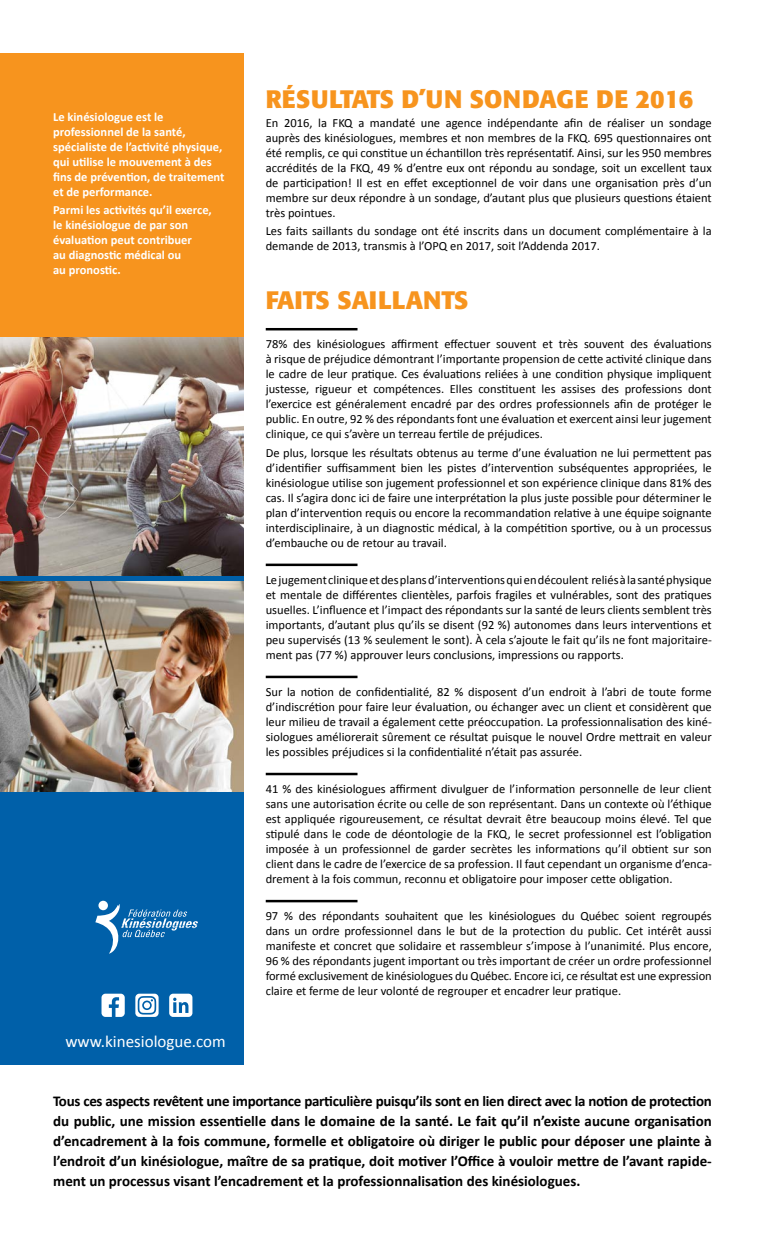
<style>
.page{position:relative;width:765px;height:1260px;background:#fff}
.page>*{position:absolute;margin:0;border:0;box-sizing:border-box;transform-origin:0 0}
.t1{font:700 25px "Formata";color:#f7941e}
.t2{font:17px "Calibri";color:#fff}
.t3{font:700 15px/20px "Calibri";color:#000;text-align:justify}
.t4{font:12.5px/15px "Calibri";color:#000;text-align:justify}
.t5{font:700 12.5px/15px "Calibri";color:#fff}
</style>
<div class="page">
<div style="left:0;top:337px;width:243px;height:728px;background:#0060a9"></div>
<hr style="left:266px;top:328px;width:92px;height:2px;background:#000">
<hr style="left:266px;top:564px;width:92px;height:2px;background:#000">
<hr style="left:266px;top:676px;width:92px;height:2px;background:#000">
<hr style="left:266px;top:773px;width:92px;height:2px;background:#000">
<hr style="left:266px;top:900px;width:92px;height:2px;background:#000">
<img style="left:0;top:337px;width:243px;height:238px">
<img style="left:0;top:581px;width:243px;height:211px">
<div style="left:0;top:53px;width:243px;height:284px;background:#f7941e"></div>
<div style="left:98px;top:901px;width:10px;height:9px;background:#fff;border-radius:50%"></div>
<svg style="left:95px;top:904px;width:103px;height:50px"></svg>
<svg style="left:102px;top:994px;width:23px;height:23px"></svg>
<svg style="left:135px;top:994px;width:24px;height:23px"></svg>
<svg style="left:169px;top:994px;width:23px;height:23px"></svg>
<p class="t5" style="left:53px;top:109px;width:173px">Le kinésiologue est le professionnel de la santé, spécialiste de l’activité physique, qui utilise le mouvement à des fins de prévention, de traitement et de performance.</p>
<p class="t5" style="left:53px;top:202px;width:160px">Parmi les activités qu’il exerce, le kinésiologue de par son évaluation peut contribuer<br>au diagnostic médical ou<br>au pronostic.</p>
<h2 class="t2" style="left:65px;top:1031px;width:162px">www.kinesiologue.com</h2>
<h1 class="t1" style="left:266px;top:84px;width:429px">RÉSULTATS D’UN SONDAGE DE 2016</h1>
<p class="t4" style="left:266px;top:115px;width:448px">En 2016, la FKQ a mandaté une agence indépendante afin de réaliser un sondage auprès des kinésiologues, membres et non membres de la FKQ. 695 questionnaires ont été remplis, ce qui constitue un échantillon très représentatif. Ainsi, sur les 950 membres accrédités de la FKQ, 49 % d’entre eux ont répondu au sondage, soit un excellent taux de participation! Il est en effet exceptionnel de voir dans une organisation près d’un membre sur deux répondre à un sondage, d’autant plus que plusieurs questions étaient très pointues.</p>
<p class="t4" style="left:266px;top:224px;width:448px">Les faits saillants du sondage ont été inscrits dans un document complémentaire à la demande de 2013, transmis à l’OPQ en 2017, soit l’Addenda 2017.</p>
<h1 class="t1" style="left:266px;top:285px;width:204px">FAITS SAILLANTS</h1>
<p class="t4" style="left:266px;top:337px;width:448px">78% des kinésiologues affirment effectuer souvent et très souvent des évaluations à risque de préjudice démontrant l’importante propension de cette activité clinique dans le cadre de leur pratique. Ces évaluations reliées à une condition physique impliquent justesse, rigueur et compétences. Elles constituent les assises des professions dont l’exercice est généralement encadré par des ordres professionnels afin de protéger le public. En outre, 92 % des répondants font une évaluation et exercent ainsi leur jugement clinique, ce qui s’avère un terreau fertile de préjudices.</p>
<p class="t4" style="left:266px;top:445px;width:448px">De plus, lorsque les résultats obtenus au terme d’une évaluation ne lui permettent pas d’identifier suffisamment bien les pistes d’intervention subséquentes appropriées, le kinésiologue utilise son jugement professionnel et son expérience clinique dans 81% des cas. Il s’agira donc ici de faire une interprétation la plus juste possible pour déterminer le plan d’intervention requis ou encore la recommandation relative à une équipe soignante interdisciplinaire, à un diagnostic médical, à la compétition sportive, ou à un processus d’embauche ou de retour au travail.</p>
<p class="t4" style="left:266px;top:572px;width:448px">Le jugement clinique et des plans d’interventions qui en découlent reliés à la santé physique et mentale de différentes clientèles, parfois fragiles et vulnérables, sont des pratiques usuelles. L’influence et l’impact des répondants sur la santé de leurs clients semblent très importants, d’autant plus qu’ils se disent (92 %) autonomes dans leurs interventions et peu supervisés (13 % seulement le sont). À cela s’ajoute le fait qu’ils ne font majoritaire&shy;ment pas (77 %) approuver leurs conclusions, impressions ou rapports.</p>
<p class="t4" style="left:266px;top:684px;width:448px">Sur la notion de confidentialité, 82 % disposent d’un endroit à l’abri de toute forme d’indiscrétion pour faire leur évaluation, ou échanger avec un client et considèrent que leur milieu de travail a également cette préoccupation. La professionnalisation des kiné&shy;siologues améliorerait sûrement ce résultat puisque le nouvel Ordre mettrait en valeur les possibles préjudices si la confidentialité n’était pas assurée.</p>
<p class="t4" style="left:266px;top:781px;width:448px">41 % des kinésiologues affirment divulguer de l’information personnelle de leur client sans une autorisation écrite ou celle de son représentant. Dans un contexte où l’éthique est appliquée rigoureusement, ce résultat devrait être beaucoup moins élevé. Tel que stipulé dans le code de déontologie de la FKQ, le secret professionnel est l’obligation imposée à un professionnel de garder secrètes les informations qu’il obtient sur son client dans le cadre de l’exercice de sa profession. Il faut cependant un organisme d’enca&shy;drement à la fois commun, reconnu et obligatoire pour imposer cette obligation.</p>
<p class="t4" style="left:266px;top:908px;width:448px">97 % des répondants souhaitent que les kinésiologues du Québec soient regroupés dans un ordre professionnel dans le but de la protection du public. Cet intérêt aussi manifeste et concret que solidaire et rassembleur s’impose à l’unanimité. Plus encore, 96 % des répondants jugent important ou très important de créer un ordre professionnel formé exclusivement de kinésiologues du Québec. Encore ici, ce résultat est une expression claire et ferme de leur volonté de regrouper et encadrer leur pratique.</p>
<p class="t3" style="left:53px;top:1091px;width:660px">Tous ces aspects revêtent une importance particulière puisqu’ils sont en lien direct avec la notion de protection du public, une mission essentielle dans le domaine de la santé. Le fait qu’il n’existe aucune organisation d’encadrement à la fois commune, formelle et obligatoire où diriger le public pour déposer une plainte à l’endroit d’un kinésiologue, maître de sa pratique, doit motiver l’Office à vouloir mettre de l’avant rapide&shy;ment un processus visant l’encadrement et la professionnalisation des kinésiologues.</p>
</div>
